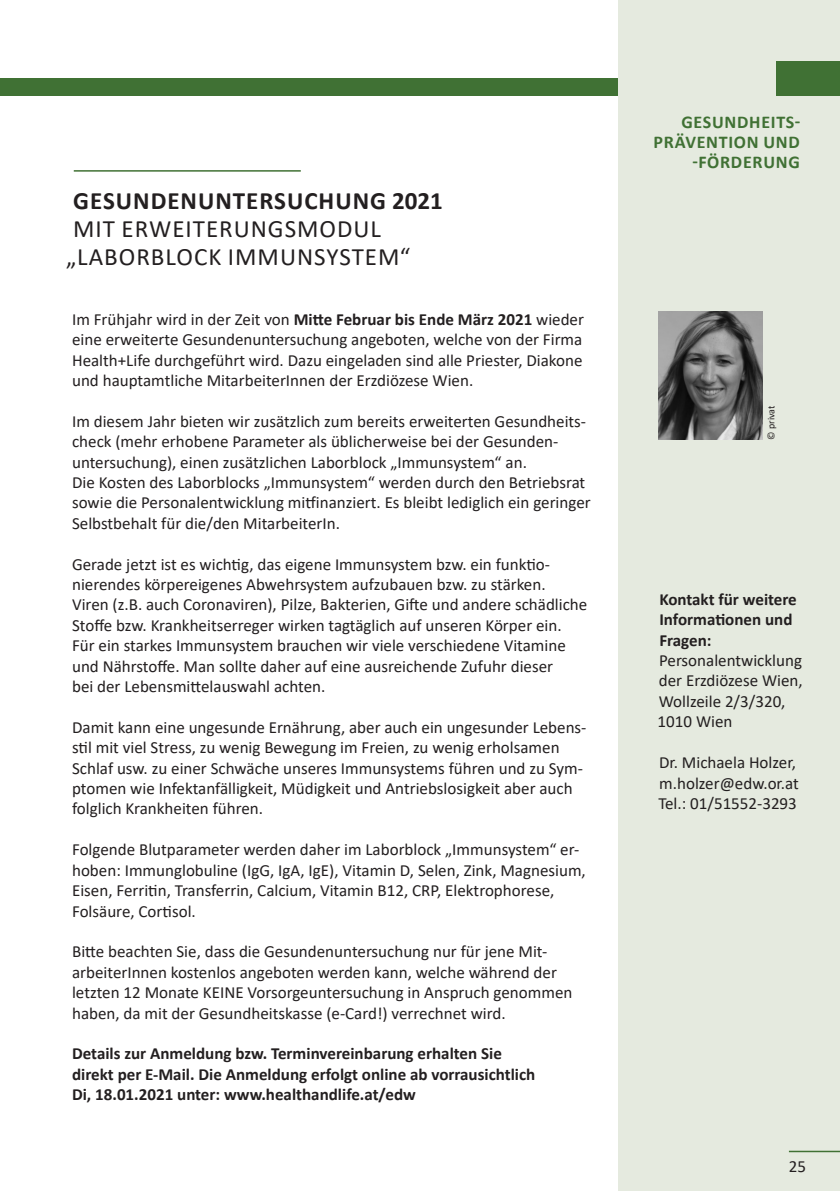
<style>
.page{position:relative;width:840px;height:1191px;background:#fff}
.page>*{position:absolute;margin:0;border:0;box-sizing:border-box;transform-origin:0 0}
.t1{font:25px/27.6px "Calibri";letter-spacing:.04em;color:#231f20}
.t2{font:700 25px "Calibri";letter-spacing:.04em;color:#231f20}
.t3{font:700 18px/20px "Calibri";letter-spacing:.04em;color:#407134;text-align:right}
.t4{font:17px/20.4px "Calibri";color:#231f20}
.t5{font:700 17px/20.4px "Calibri";color:#231f20}
.t6{font:10px "Calibri";color:#231f20}
.s1{font-weight:700}
</style>
<div class="page">
<div style="left:0;top:78px;width:624px;height:17px;background:#407134"></div>
<div style="left:618px;top:0;width:221px;height:1191px;background:#e5eadf"></div>
<div style="left:776px;top:61px;width:63px;height:34px;background:#407134"></div>
<hr style="left:74px;top:170px;width:226px;height:2px;background:#407134">
<hr style="left:788px;top:1150px;width:51px;height:2px;background:#407134">
<img style="left:658px;top:312px;width:104px;height:127px">
<h1 class="t2" style="left:73px;top:183px;width:371px">GESUNDENUNTERSUCHUNG 2021</h1>
<h1 class="t1" style="left:66px;top:214px;width:345px">MIT ERWEITERUNGSMODUL „LABORBLOCK IMMUNSYSTEM“</h1>
<p class="t4" style="left:72px;top:308px;width:513px;text-align:justify">Im Frühjahr wird in der Zeit von <span class="s1">Mitte Februar bis Ende März 2021</span> wieder eine erweiterte Gesundenuntersuchung angeboten, welche von der Firma Health+Life durchgeführt wird. Dazu eingeladen sind alle Priester, Diakone und hauptamtliche MitarbeiterInnen der Erzdiözese Wien.</p>
<p class="t4" style="left:72px;top:410px;width:520px">Im diesem Jahr bieten wir zusätzlich zum bereits erweiterten Gesundheits&shy;check (mehr erhobene Parameter als üblicherweise bei der Gesunden&shy;untersuchung), einen zusätzlichen Laborblock „Immunsystem“ an.<br>Die Kosten des Laborblocks „Immunsystem“ werden durch den Betriebsrat sowie die Personalentwicklung mitfinanziert. Es bleibt lediglich ein geringer Selbstbehalt für die/den MitarbeiterIn.</p>
<p class="t4" style="left:72px;top:553px;width:516px">Gerade jetzt ist es wichtig, das eigene Immunsystem bzw. ein funktio&shy;nierendes körpereigenes Abwehrsystem aufzubauen bzw. zu stärken.<br>Viren (z.B. auch Coronaviren), Pilze, Bakterien, Gifte und andere schädliche Stoffe bzw. Krankheitserreger wirken tagtäglich auf unseren Körper ein.<br>Für ein starkes Immunsystem brauchen wir viele verschiedene Vitamine und Nährstoffe. Man sollte daher auf eine ausreichende Zufuhr dieser<br>bei der Lebensmittelauswahl achten.</p>
<p class="t4" style="left:72px;top:716px;width:515px">Damit kann eine ungesunde Ernährung, aber auch ein ungesunder Lebens&shy;stil mit viel Stress, zu wenig Bewegung im Freien, zu wenig erholsamen Schlaf usw. zu einer Schwäche unseres Immunsystems führen und zu Sym&shy;ptomen wie Infektanfälligkeit, Müdigkeit und Antriebslosigkeit aber auch folglich Krankheiten führen.</p>
<p class="t4" style="left:72px;top:839px;width:515px">Folgende Blutparameter werden daher im Laborblock „Immunsystem“ er&shy;hoben: Immunglobuline (IgG, IgA, IgE), Vitamin D, Selen, Zink, Magnesium, Eisen, Ferritin, Transferrin, Calcium, Vitamin B12, CRP, Elektrophorese, Folsäure, Cortisol.</p>
<p class="t4" style="left:72px;top:941px;width:501px">Bitte beachten Sie, dass die Gesundenuntersuchung nur für jene Mit&shy;arbeiterInnen kostenlos angeboten werden kann, welche während der letzten 12 Monate KEINE Vorsorgeuntersuchung in Anspruch genommen haben, da mit der Gesundheitskasse (e-Card!) verrechnet wird.</p>
<p class="t5" style="left:72px;top:1043px;width:464px">Details zur Anmeldung bzw. Terminvereinbarung erhalten Sie direkt per E-Mail. Die Anmeldung erfolgt online ab vorrausichtlich<br>Di, 18.01.2021 unter: www.healthandlife.at/edw</p>
<p class="t3" style="left:653px;top:111px;width:148px">GESUNDHEITS-<br>PRÄVENTION UND -FÖRDERUNG</p>
<p class="t6" style="left:763px;top:439px;width:36px;rotate:-90deg">© privat</p>
<p class="t5" style="left:659px;top:589px;width:139px">Kontakt für weitere<br>Informationen und<br>Fragen:</p>
<p class="t4" style="left:657px;top:650px;width:146px">Personalentwicklung der Erzdiözese Wien,<br>Wollzeile 2/3/320,<br>1010 Wien</p>
<p class="t4" style="left:658px;top:752px;width:142px">Dr. Michaela Holzer, m.holzer@edw.or.at<br>Tel.: 01/51552-3293</p>
<p class="t4" style="left:788px;top:1155px;width:19px">25</p>
</div>
